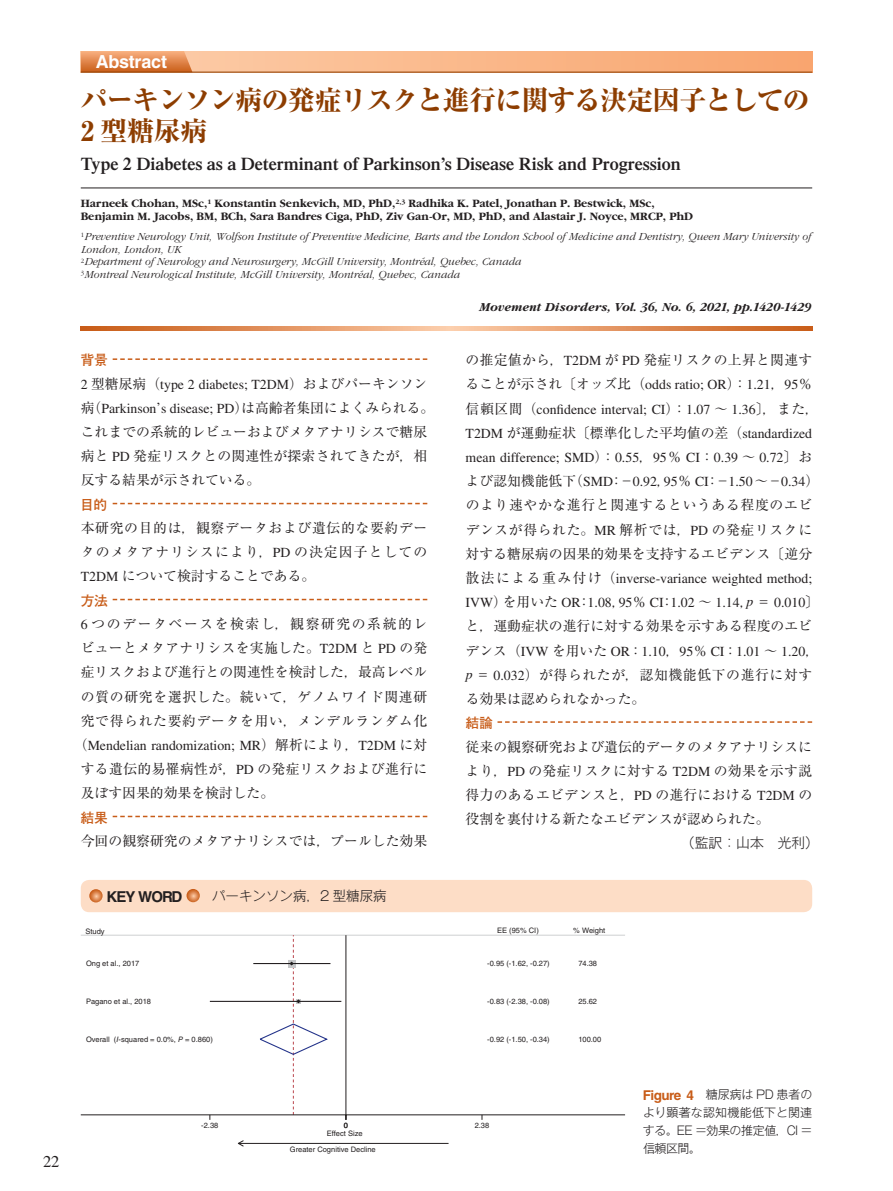
<style>
.page{position:relative;width:893px;height:1191px;background:#fff}
.page>*{position:absolute;margin:0;border:0;box-sizing:border-box;transform-origin:0 0}
.t1{font:27px/31.5px "Ryumin Pro Heavy 90 msp RKSJ H";letter-spacing:-.03em;color:#8d3d00}
.t2{font:600 18px "Times";color:#231f20}
.t3{font:700 18px "Helvetica";letter-spacing:-.01em;color:#fff}
.t4{font:16.5px "Times";color:#231f20}
.t5{font:700 15px "Helvetica";letter-spacing:-.075em;color:#231f20}
.t6{font:13.8px/24.2px "Ryumin Pro Regular 90 msp RKSJ H";letter-spacing:.015em;color:#231f20;text-align:justify}
.t7{font:13.8px/24.2px "Times";color:#231f20}
.t8{font:13.8px/24.2px "Ryumin Pro Regular 90 msp RKSJ H";letter-spacing:.045em;color:#231f20}
.t9{font:13.8px "Futo Go B101 Pro Bold 90 msp RKSJ H";letter-spacing:-.02em;color:#c85c18}
.t10{font:13.8px "Gothic MB101 Pro Light 90 msp RKSJ H";color:#231f20}
.t11{font:13.5px "Gothic MB101 Pro Light 90 msp RKSJ H";color:#231f20}
.t12{font:italic 700 12.75px "Garamond";color:#231f20}
.t13{font:12px/17.7px "Gothic MB101 Pro Light 90 msp RKSJ H";letter-spacing:-.01em;color:#231f20;text-align:justify}
.t14{font:700 11.7px/13.5px "Garamond";color:#231f20}
.t15{font:italic 300 11.25px/12.8px "Garamond";color:#231f20}
.t16{font:7.5px/16px "Helvetica LT Std";color:#231f20}
.s1{font-family:"Ryumin Pro Regular 90 msp RKSJ H"}
.s2{font-family:"Times"}
.s3{font-style:italic}
.s4{font-family:"Times";font-style:italic}
.s5{font-family:"Helvetica";font-weight:700;font-size:13.5px;color:#c85c18}
</style>
<div class="page">
<svg style="left:192px;top:51px;width:620px;height:21px"></svg>
<svg style="left:81px;top:51px;width:111px;height:21px"></svg>
<hr style="left:81px;top:72px;width:731px;height:1px;background:#8d3d00">
<hr style="left:81px;top:188px;width:731px;height:1px;background:#231f20">
<div style="left:81px;top:880px;width:731px;height:32px;background:#fdddc6;border-radius:9px"></div>
<svg style="left:89px;top:889px;width:14px;height:13px"></svg>
<svg style="left:187px;top:889px;width:13px;height:13px"></svg>
<svg style="left:497px;top:721px;width:315px;height:2px"></svg>
<svg style="left:113px;top:358px;width:314px;height:2px"></svg>
<svg style="left:113px;top:503px;width:314px;height:1px"></svg>
<svg style="left:113px;top:599px;width:314px;height:1px"></svg>
<svg style="left:113px;top:815px;width:314px;height:2px"></svg>
<svg style="left:81px;top:326px;width:731px;height:5px"></svg>
<hr style="left:81px;top:934px;width:544px;height:1px;background:#cfd0d2">
<hr style="left:346px;top:935px;width:1px;height:179px;background:#231f20">
<hr style="left:253px;top:963px;width:77px;height:1px;background:#231f20">
<hr style="left:210px;top:1000px;width:131px;height:2px;background:#231f20">
<svg style="left:259px;top:935px;width:70px;height:179px"></svg>
<hr style="left:81px;top:1114px;width:544px;height:1px;background:#231f20">
<hr style="left:238px;top:1143px;width:211px;height:1px;background:#231f20">
<svg style="left:237px;top:1140px;width:7px;height:7px"></svg>
<p class="t4" style="left:43px;top:1152px;width:18px">22</p>
<h2 class="t3" style="left:96px;top:51px;width:73px">Abstract</h2>
<h1 class="t1" style="left:81px;top:82px;width:731px">パーキンソン病の発症リスクと進行に関する決定因子としての<br>2 型糖尿病</h1>
<h2 class="t2" style="left:81px;top:153px;width:601px">Type 2 Diabetes as a Determinant of Parkinson’s Disease Risk and Progression</h2>
<p class="t14" style="left:81px;top:196px;width:614px">Harneek Chohan, MSc,<sup>1</sup> Konstantin Senkevich, MD, PhD,<sup>2,3</sup> Radhika K. Patel, Jonathan P. Bestwick, MSc,<br>Benjamin M. Jacobs, BM, BCh, Sara Bandres Ciga, PhD, Ziv Gan-Or, MD, PhD, and Alastair J. Noyce, MRCP, PhD</p>
<p class="t15" style="left:81px;top:230px;width:731px"><sup>1</sup>Preventive Neurology Unit, Wolfson Institute of Preventive Medicine, Barts and the London School of Medicine and Dentistry, Queen Mary University of London, London, UK<br><sup>2</sup>Department of Neurology and Neurosurgery, McGill University, Montréal, Quebec, Canada<br><sup>3</sup>Montreal Neurological Institute, McGill University, Montréal, Quebec, Canada</p>
<p class="t12" style="left:480px;top:300px;width:334px">Movement Disorders, Vol. 36, No. 6, 2021, pp.1420-1429</p>
<p class="t9" style="left:81px;top:349px;width:29px">背景</p>
<p class="t7" style="left:81px;top:372px;width:355px">2 <span class="s1">型糖尿病（</span>type 2 diabetes; T2DM<span class="s1">）およびパーキンソン病（</span>Parkinson’s disease; PD<span class="s1">）は高齢者集団によくみられる。</span></p>
<p class="t6" style="left:81px;top:419px;width:348px">これまでの系統的レビューおよびメタアナリシスで糖尿病と <span class="s2">PD</span> 発症リスクとの関連性が探索されてきたが，相反する結果が示されている。</p>
<p class="t9" style="left:80px;top:493px;width:28px">目的</p>
<p class="t6" style="left:81px;top:515px;width:348px">本研究の目的は，観察データおよび遺伝的な要約データのメタアナリシスにより，<span class="s2">PD</span> の決定因子としての<span class="s2">T2DM</span> について検討することである。</p>
<p class="t9" style="left:81px;top:589px;width:29px">方法</p>
<p class="t6" style="left:81px;top:611px;width:348px"><span class="s2">6</span> つのデータベースを検索し，観察研究の系統的レビューとメタアナリシスを実施した。<span class="s2">T2DM</span> と <span class="s2">PD</span> の発症リスクおよび進行との関連性を検討した，最高レベルの質の研究を選択した。続いて，ゲノムワイド関連研究で得られた要約データを用い，メンデルランダム化</p>
<p class="t7" style="left:74px;top:733px;width:355px"><span class="s1">（</span>Mendelian randomization; MR<span class="s1">）解析により，</span>T2DM <span class="s1">に対</span></p>
<p class="t6" style="left:81px;top:756px;width:348px">する遺伝的易罹病性が，<span class="s2">PD</span> の発症リスクおよび進行に及ぼす因果的効果を検討した。</p>
<p class="t9" style="left:81px;top:806px;width:29px">結果</p>
<p class="t6" style="left:81px;top:828px;width:348px">今回の観察研究のメタアナリシスでは，プールした効果</p>
<p class="t5" style="left:107px;top:888px;width:77px">KEY WORD</p>
<p class="t11" style="left:212px;top:884px;width:176px">パーキンソン病，2 型糖尿病</p>
<p class="t6" style="left:466px;top:347px;width:348px">の推定値から，<span class="s2">T2DM</span> が <span class="s2">PD</span> 発症リスクの上昇と関連す</p>
<p class="t7" style="left:466px;top:373px;width:355px"><span class="s1">ることが示され〔オッズ比（</span>odds ratio; OR<span class="s1">）：</span>1.21<span class="s1">，</span>95<span class="s1">％信頼区間（</span>confidence interval; CI<span class="s1">）：</span>1.07 <span class="s1">～</span> 1.36<span class="s1">〕，また，</span></p>
<p class="t6" style="left:466px;top:420px;width:348px"><span class="s2">T2DM</span> が運動症状〔標準化した平均値の差（<span class="s2">standardized</span></p>
<p class="t7" style="left:466px;top:445px;width:355px">mean difference; SMD<span class="s1">）：</span>0.55<span class="s1">，</span>95<span class="s1">％</span> CI<span class="s1">：</span>0.39 <span class="s1">～</span> 0.72<span class="s1">〕および認知機能低下（</span>SMD<span class="s1">：－</span>0.92<span class="s1">，</span>95<span class="s1">％</span> CI<span class="s1">：－</span>1.50<span class="s1">～－</span>0.34<span class="s1">）</span></p>
<p class="t6" style="left:466px;top:492px;width:348px">のより速やかな進行と関連するというある程度のエビデンスが得られた。<span class="s2">MR</span> 解析では，<span class="s2">PD</span> の発症リスクに対する糖尿病の因果的効果を支持するエビデンス〔逆分</p>
<p class="t7" style="left:466px;top:566px;width:355px"><span class="s1">散法による重み付け（</span>inverse-variance weighted method;<br>IVW<span class="s1">）を用いた</span> OR<span class="s1">：</span>1.08<span class="s1">，</span>95<span class="s1">％</span> CI<span class="s1">：</span>1.02 <span class="s1">～</span> 1.14<span class="s1">，</span><span class="s3">p</span> <span class="s1">＝</span> 0.010<span class="s1">〕</span></p>
<p class="t6" style="left:466px;top:613px;width:348px">と，運動症状の進行に対する効果を示すある程度のエビ</p>
<p class="t7" style="left:466px;top:639px;width:355px"><span class="s1">デンス（</span>IVW <span class="s1">を用いた</span> OR<span class="s1">：</span>1.10<span class="s1">，</span>95<span class="s1">％</span> CI<span class="s1">：</span>1.01 <span class="s1">～</span> 1.20<span class="s1">，</span></p>
<p class="t8" style="left:466px;top:661px;width:348px"><span class="s4">p</span> ＝ <span class="s2">0.032</span>）が得られたが，認知機能低下の進行に対する効果は認められなかった。</p>
<p class="t9" style="left:465px;top:712px;width:29px">結論</p>
<p class="t6" style="left:466px;top:733px;width:348px">従来の観察研究および遺伝的データのメタアナリシスにより，<span class="s2">PD</span> の発症リスクに対する <span class="s2">T2DM</span> の効果を示す説得力のあるエビデンスと，<span class="s2">PD</span> の進行における <span class="s2">T2DM</span> の役割を裏付ける新たなエビデンスが認められた。</p>
<p class="t10" style="left:681px;top:831px;width:140px">（監訳：山本　光利）</p>
<p class="t16" style="left:86px;top:923px;width:21px">Study</p>
<p class="t16" style="left:497px;top:922px;width:43px">EE (95% CI)</p>
<p class="t16" style="left:573px;top:922px;width:34px">% Weight</p>
<p class="t16" style="left:86px;top:955px;width:55px">Ong et al., 2017</p>
<p class="t16" style="left:86px;top:993px;width:67px">Pagano et al., 2018</p>
<p class="t16" style="left:86px;top:1031px;width:128px">Overall (<span class="s3">I</span>-squared = 0.0%, <span class="s3">P</span> = 0.860)</p>
<p class="t16" style="left:487px;top:955px;width:64px">-0.95 (-1.62, -0.27)</p>
<p class="t16" style="left:487px;top:993px;width:64px">-0.83 (-2.38, -0.08)</p>
<p class="t16" style="left:487px;top:1031px;width:64px">-0.92 (-1.50, -0.34)</p>
<p class="t16" style="left:578px;top:955px;width:20px">74.38</p>
<p class="t16" style="left:578px;top:993px;width:20px">25.62</p>
<p class="t16" style="left:578px;top:1031px;width:24px">100.00</p>
<p class="t16" style="left:201px;top:1117px;width:19px">-2.38</p>
<p class="t16" style="left:344px;top:1117px;width:6px">0</p>
<p class="t16" style="left:475px;top:1117px;width:16px">2.38</p>
<p class="t16" style="left:290px;top:1125px;width:87px;text-indent:37px">Effect Size<br>Greater Cognitive Decline</p>
<p class="t13" style="left:643px;top:1084px;width:171px"><span class="s5">Figure 4</span>　糖尿病は PD 患者のより顕著な認知機能低下と関連する。EE ＝効果の推定値，CI ＝信頼区間。</p>
</div>
